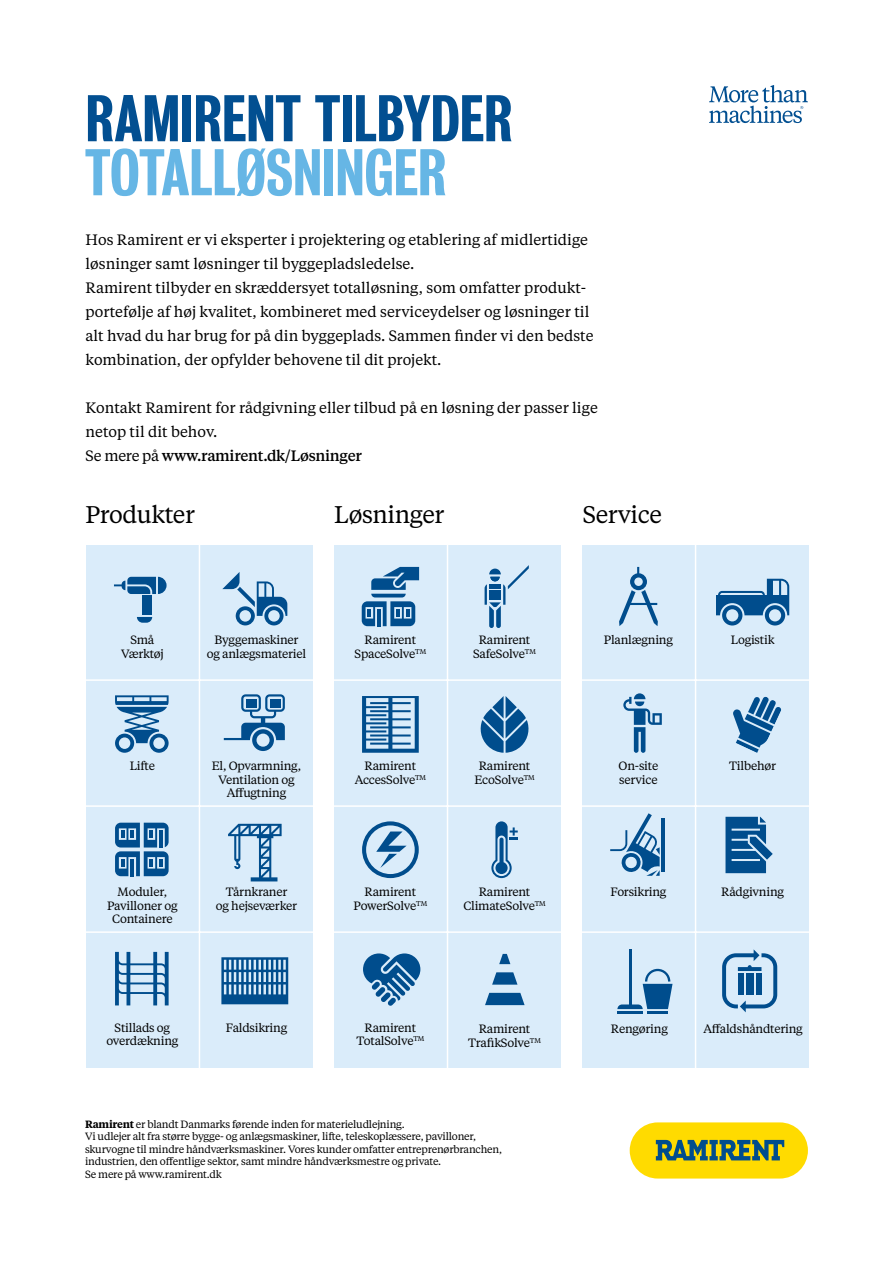
<style>
.page{position:relative;width:893px;height:1263px;background:#fff}
.page>*{position:absolute;margin:0;border:0;box-sizing:border-box;transform-origin:0 0}
.t1{font:500 60px "Bureau Grot Cond";letter-spacing:-.015em;color:#024f91}
.t2{font:500 60px "Bureau Grot Cond";letter-spacing:-.015em;color:#66b6e5}
.t3{font:24px "Tiempos Text";letter-spacing:-.02em;color:#000}
.t4{font:15px/24px "Tiempos Text";color:#000}
.t5{font:12px/13.5px "Tiempos Text";letter-spacing:-.02em;color:#000;text-align:center}
.t6{font:10.5px/12.6px "Tiempos Text";letter-spacing:-.02em;color:#000}
.s1{color:#fff}
.s2{font-weight:500}
.s3{font-weight:600}
</style>
<div class="page">
<svg style="left:709px;top:85px;width:99px;height:38px"></svg>
<div style="left:630px;top:1122px;width:178px;height:56px;background:#ffdb00;border-radius:28px"></div>
<svg style="left:656px;top:1140px;width:128px;height:20px"></svg>
<div style="left:86px;top:545px;width:227px;height:522px;background:#daecfa"></div>
<div style="left:334px;top:545px;width:227px;height:522px;background:#daecfa"></div>
<div style="left:582px;top:545px;width:227px;height:522px;background:#daecfa"></div>
<hr style="left:199px;top:545px;width:1px;height:523px;background:#fff">
<hr style="left:86px;top:679px;width:228px;height:2px;background:#fff">
<hr style="left:86px;top:931px;width:228px;height:2px;background:#fff">
<hr style="left:86px;top:805px;width:229px;height:2px;background:#fff">
<hr style="left:447px;top:545px;width:1px;height:523px;background:#fff">
<hr style="left:333px;top:679px;width:228px;height:2px;background:#fff">
<hr style="left:334px;top:931px;width:228px;height:2px;background:#fff">
<hr style="left:333px;top:805px;width:228px;height:2px;background:#fff">
<hr style="left:695px;top:545px;width:1px;height:523px;background:#fff">
<hr style="left:581px;top:679px;width:228px;height:2px;background:#fff">
<hr style="left:580px;top:931px;width:229px;height:2px;background:#fff">
<hr style="left:581px;top:805px;width:228px;height:2px;background:#fff">
<div style="left:143px;top:596px;width:9px;height:19px;background:#004d8d"></div>
<svg style="left:114px;top:577px;width:53px;height:17px"></svg>
<svg style="left:137px;top:617px;width:15px;height:6px"></svg>
<svg style="left:222px;top:572px;width:65px;height:53px"></svg>
<svg style="left:362px;top:567px;width:57px;height:59px"></svg>
<svg style="left:619px;top:567px;width:39px;height:59px"></svg>
<svg style="left:733px;top:696px;width:48px;height:57px"></svg>
<svg style="left:623px;top:693px;width:39px;height:60px"></svg>
<svg style="left:725px;top:817px;width:48px;height:56px"></svg>
<hr style="left:661px;top:819px;width:4px;height:53px;background:#004d8d">
<svg style="left:610px;top:813px;width:50px;height:63px"></svg>
<svg style="left:716px;top:579px;width:73px;height:46px"></svg>
<svg style="left:362px;top:696px;width:57px;height:57px"></svg>
<svg style="left:362px;top:821px;width:57px;height:57px"></svg>
<svg style="left:363px;top:953px;width:57px;height:53px"></svg>
<svg style="left:480px;top:696px;width:49px;height:57px"></svg>
<svg style="left:491px;top:821px;width:27px;height:57px"></svg>
<svg style="left:485px;top:565px;width:44px;height:63px"></svg>
<svg style="left:115px;top:695px;width:54px;height:58px"></svg>
<svg style="left:224px;top:694px;width:61px;height:57px"></svg>
<svg style="left:115px;top:823px;width:54px;height:53px"></svg>
<svg style="left:228px;top:824px;width:54px;height:57px"></svg>
<svg style="left:115px;top:952px;width:54px;height:53px"></svg>
<svg style="left:221px;top:957px;width:67px;height:47px"></svg>
<hr style="left:629px;top:949px;width:2px;height:55px;background:#004d8d">
<hr style="left:617px;top:1011px;width:26px;height:3px;background:#004d8d">
<hr style="left:647px;top:1011px;width:21px;height:3px;background:#004d8d">
<svg style="left:617px;top:969px;width:55px;height:40px"></svg>
<svg style="left:722px;top:949px;width:55px;height:63px"></svg>
<div style="left:756px;top:973px;width:5px;height:22px;background:#004d8d"></div>
<div style="left:746px;top:973px;width:8px;height:22px;background:#004d8d"></div>
<div style="left:738px;top:973px;width:6px;height:22px;background:#004d8d"></div>
<svg style="left:499px;top:954px;width:11px;height:10px"></svg>
<svg style="left:492px;top:972px;width:25px;height:13px"></svg>
<svg style="left:485px;top:993px;width:40px;height:12px"></svg>
<h1 class="t1" style="left:85px;top:84px;width:429px">RAMIRENT TILBYDER</h1>
<h1 class="t2" style="left:85px;top:138px;width:363px">TOTALLØSNINGER</h1>
<p class="t4" style="left:86px;top:227px;width:509px">Hos Ramirent er vi eksperter i projektering og etablering af midlertidige løsninger samt løsninger til byggepladsledelse.<br>Ramirent tilbyder en skræddersyet totalløsning, som omfatter produkt&shy;portefølje af høj kvalitet, kombineret med serviceydelser og løsninger til alt hvad du har brug for på din byggeplads. Sammen finder vi den bedste kombination, der opfylder behovene til dit projekt.<span class="s1">er</span></p>
<p class="t4" style="left:86px;top:395px;width:514px">Kontakt Ramirent for rådgivning eller tilbud på en løsning der passer lige netop til dit behov.<br>Se mere på <span class="s2">www.ramirent.dk/Løsninger</span></p>
<h2 class="t3" style="left:86px;top:499px;width:111px">Produkter</h2>
<h2 class="t3" style="left:334px;top:499px;width:112px">Løsninger</h2>
<h2 class="t3" style="left:583px;top:499px;width:81px">Service</h2>
<p class="t5" style="left:121px;top:633px;width:44px">Små<br>Værktøj</p>
<p class="t5" style="left:355px;top:633px;width:73px">Ramirent<br>SpaceSolve<sup>TM</sup></p>
<p class="t5" style="left:604px;top:633px;width:70px">Planlægning</p>
<p class="t5" style="left:207px;top:633px;width:101px">Byggemaskiner og anlægsmateriel</p>
<p class="t5" style="left:473px;top:633px;width:64px">Ramirent<br>SafeSolve<sup>TM</sup></p>
<p class="t5" style="left:731px;top:633px;width:45px">Logistik</p>
<p class="t5" style="left:130px;top:759px;width:27px">Lifte</p>
<p class="t5" style="left:355px;top:759px;width:73px">Ramirent<br>AccesSolve<sup>TM</sup></p>
<p class="t5" style="left:619px;top:759px;width:41px;text-align:left">On-site service</p>
<p class="t5" style="left:212px;top:759px;width:91px">El, Opvarmning,<br>Ventilation og<br>Affugtning</p>
<p class="t5" style="left:474px;top:759px;width:62px">Ramirent<br>EcoSolve<sup>TM</sup></p>
<p class="t5" style="left:729px;top:759px;width:48px">Tilbehør</p>
<p class="t5" style="left:216px;top:885px;width:83px">Tårnkraner<br>og hejseværker</p>
<p class="t5" style="left:463px;top:885px;width:84px">Ramirent<br>ClimateSolve<sup>TM</sup></p>
<p class="t5" style="left:721px;top:885px;width:64px">Rådgivning</p>
<p class="t5" style="left:107px;top:885px;width:72px">Moduler,<br>Pavilloner og<br>Containere</p>
<p class="t5" style="left:354px;top:885px;width:75px">Ramirent<br>PowerSolve<sup>TM</sup></p>
<p class="t5" style="left:610px;top:885px;width:57px">Forsikring</p>
<p class="t5" style="left:106px;top:1020px;width:74px">Stillads og overdækning</p>
<p class="t5" style="left:356px;top:1020px;width:69px">Ramirent<br>TotalSolve<sup>TM</sup></p>
<p class="t5" style="left:226px;top:1020px;width:63px">Faldsikring</p>
<p class="t5" style="left:479px;top:1021px;width:53px">Ramirent</p>
<p class="t5" style="left:611px;top:1021px;width:58px">Rengøring</p>
<p class="t5" style="left:703px;top:1021px;width:101px">Affaldshåndtering</p>
<p class="t5" style="left:468px;top:1035px;width:74px">TrafikSolve<sup>TM</sup></p>
<p class="t6" style="left:85px;top:1117px;width:418px"><span class="s3">Ramirent</span> er blandt Danmarks førende inden for materieludlejning.<br>Vi udlejer alt fra større bygge- og anlægsmaskiner, lifte, teleskoplæssere, pavilloner, skurvogne til mindre håndværksmaskiner. Vores kunder omfatter entreprenørbranchen, industrien, den offentlige sektor, samt mindre håndværksmestre og private.<br>Se mere på www.ramirent.dk</p>
</div>
